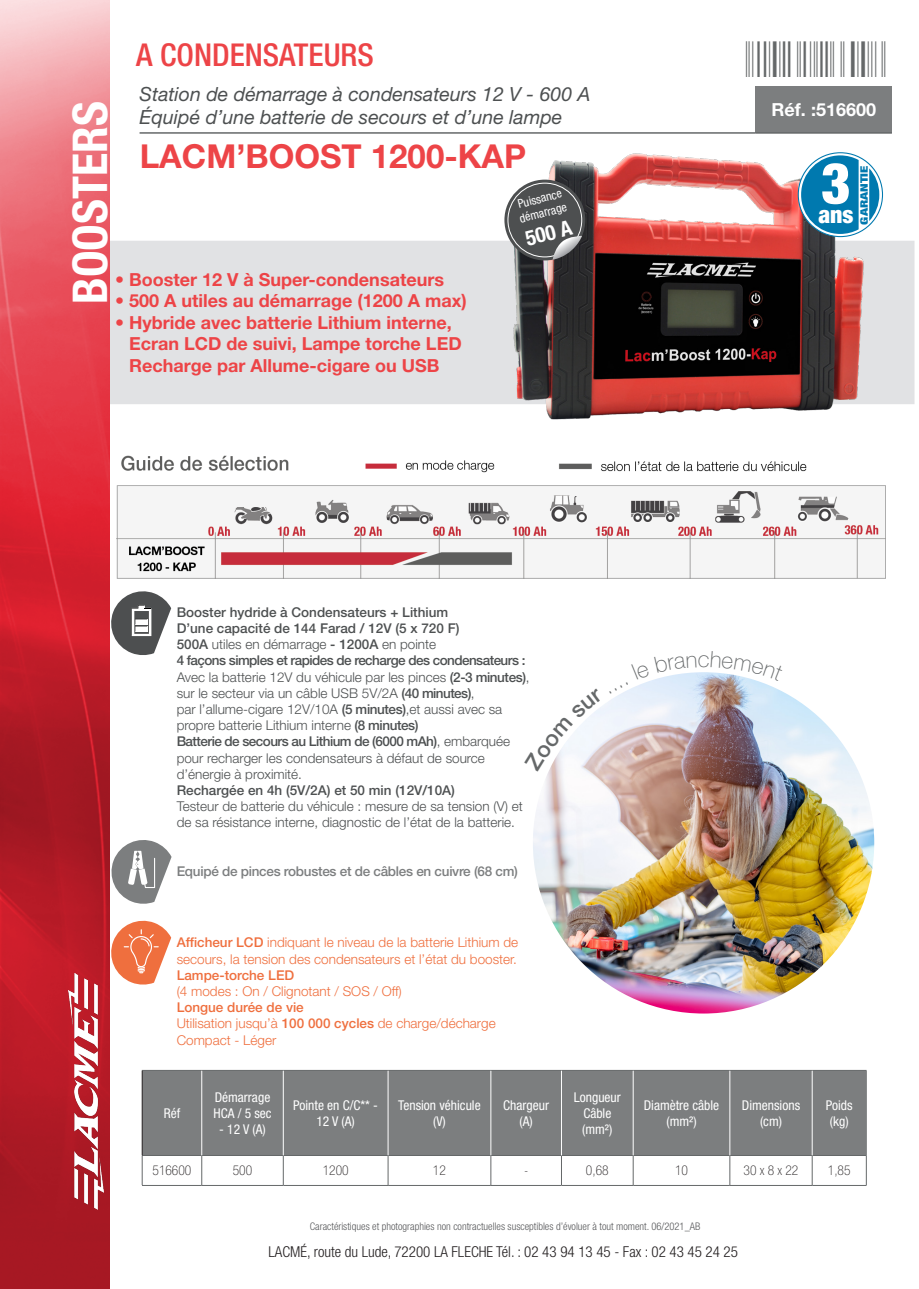
<style>
.page{position:relative;width:919px;height:1289px;background:#fff}
.page>*{position:absolute;margin:0;border:0;box-sizing:border-box;transform-origin:0 0}
.t1{font:900 condensed 56.85px "Helvetica Neue LT Std";color:#fff}
.t2{font:49.5px "Ean Bwr P36 Tt";letter-spacing:.025em;color:#656869}
.GAMME{font:700 condensed 48px "Helvetica Neue LT Std";color:#fff}
.Nom_produit{font:700 33px "Helvetica Neue LT Std";color:#ed4447}
.Sous_gammes{font:500 condensed 31.5px "Helvetica Neue LT Std";color:#ed4447}
.t3{font:900 condensed 23.7px "Helvetica Neue LT Std";color:#fff}
.t4{font:700 condensed 21px "Helvetica Neue LT Std";color:#fff}
.Accroche{font:italic 19.5px/23.4px "Helvetica Neue LT Std";color:#4d5051}
.Argument_1-2-3{font:700 18px/21.6px "Helvetica Neue LT Std";color:#ed4447}
.t5{font:700 18px "Helvetica Neue LT Std";color:#fff}
.t6{font:300 condensed 15px "Helvetica Neue LT Std";color:#231f20}
.Caractéristiques_tec{font:300 13.5px/16.2px "Helvetica Neue LT Std";color:#4d5051}
.Caractéristiques_tec-2{font:300 13.5px/16.2px "Helvetica Neue LT Std";color:#ef6f3e}
.En-tête_tableaux{font:condensed 13.5px "Helvetica Neue LT Std";color:#fff}
.Caractéristiques_tec-3{font:500 13.5px "Helvetica Neue LT Std";color:#4d5051}
.Caractéristiques_tec-4{font:500 13.5px "Helvetica Neue LT Std";letter-spacing:-.04em;color:#4d5051}
.Caractéristiques_tec-5{font:500 13.5px "Helvetica Neue LT Std";letter-spacing:-.02em;color:#7c7e7f}
.Caracs_tableaux{font:100 condensed 13.5px "Helvetica Neue LT Std";color:#231f20}
.Caractéristiques_tec-6{font:500 13.5px "Helvetica Neue LT Std";color:#ef6f3e}
.t7{font:condensed 12px/14.4px "Helvetica Neue LT Std";color:#fff}
.Mention_oblig{font:300 condensed 10.5px "Helvetica Neue LT Std";color:#57585a}
.t8{font:900 condensed 10.35px "Helvetica Neue LT Std";color:#0079af;scale:1.41 1}
.s1{font-weight:500}
</style>
<div class="page">
<div style="left:755px;top:86px;width:136px;height:47px;background:#7c7e7f"></div>
<hr style="left:139px;top:132px;width:616px;height:2px;background:#656869">
<hr style="left:755px;top:132px;width:136px;height:2px;background:#656869">
<div style="left:110px;top:241px;width:804px;height:163px;background:#e1e2e4"></div>
<img style="left:504px;top:153px;width:367px;height:267px">
<img style="left:533px;top:672px;width:341px;height:341px;border-radius:171px">
<div style="left:143px;top:1070px;width:723px;height:85px;background:#7c7e7f"></div>
<hr style="left:142px;top:1069px;width:60px;height:1px;background:#656869">
<hr style="left:202px;top:1069px;width:81px;height:1px;background:#656869">
<hr style="left:283px;top:1069px;width:105px;height:1px;background:#656869">
<hr style="left:388px;top:1069px;width:103px;height:1px;background:#656869">
<hr style="left:491px;top:1069px;width:70px;height:1px;background:#656869">
<hr style="left:561px;top:1069px;width:72px;height:1px;background:#656869">
<hr style="left:633px;top:1069px;width:96px;height:1px;background:#656869">
<hr style="left:729px;top:1069px;width:83px;height:1px;background:#656869">
<hr style="left:812px;top:1069px;width:54px;height:1px;background:#656869">
<svg style="left:142px;top:1155px;width:725px;height:30px"></svg>
<hr style="left:142px;top:1070px;width:1px;height:85px;background:#231f20">
<hr style="left:201px;top:1070px;width:1px;height:85px;background:#fff">
<hr style="left:283px;top:1070px;width:1px;height:85px;background:#fff">
<hr style="left:388px;top:1070px;width:1px;height:85px;background:#fff">
<hr style="left:490px;top:1070px;width:1px;height:85px;background:#fff">
<hr style="left:561px;top:1070px;width:1px;height:85px;background:#fff">
<hr style="left:633px;top:1070px;width:1px;height:85px;background:#fff">
<hr style="left:729px;top:1070px;width:1px;height:85px;background:#fff">
<hr style="left:811px;top:1070px;width:1px;height:85px;background:#fff">
<hr style="left:866px;top:1070px;width:1px;height:85px;background:#7c7e7f">
<hr style="left:142px;top:1184px;width:60px;height:1px;background:#656869">
<hr style="left:202px;top:1184px;width:81px;height:1px;background:#656869">
<hr style="left:283px;top:1184px;width:105px;height:1px;background:#656869">
<hr style="left:388px;top:1184px;width:103px;height:1px;background:#656869">
<hr style="left:491px;top:1184px;width:70px;height:1px;background:#656869">
<hr style="left:561px;top:1184px;width:72px;height:1px;background:#656869">
<hr style="left:633px;top:1184px;width:96px;height:1px;background:#656869">
<hr style="left:729px;top:1184px;width:83px;height:1px;background:#656869">
<hr style="left:812px;top:1184px;width:54px;height:1px;background:#656869">
<div style="left:504px;top:180px;width:81px;height:80px;background:#4d4f50;border-radius:50%"></div>
<div style="left:507px;top:183px;width:75px;height:74px;border:1px solid #fff;border-radius:50%"></div>
<svg style="left:552px;top:236px;width:30px;height:24px"></svg>
<img style="left:116px;top:455px;width:770px;height:124px">
<img style="left:0;top:0;width:110px;height:1288px">
<img style="left:68px;top:973px;width:36px;height:236px">
<svg style="left:107px;top:587px;width:64px;height:69px"></svg>
<svg style="left:107px;top:835px;width:64px;height:69px"></svg>
<svg style="left:107px;top:916px;width:64px;height:69px"></svg>
<svg style="left:797px;top:152px;width:85px;height:85px"></svg>
<svg style="left:549px;top:705px;width:54px;height:66px"></svg>
<svg style="left:622px;top:672px;width:161px;height:21px"></svg>
<p class="GAMME" style="left:61px;top:304px;width:204px;rotate:-90deg">BOOSTERS</p>
<p class="Sous_gammes" style="left:136px;top:36px;width:239px">A CONDENSATEURS</p>
<p class="Accroche" style="left:139px;top:82px;width:452px">Station de démarrage à condensateurs 12 V - 600 A<br>Équipé d’une batterie de secours et d’une lampe</p>
<p class="Nom_produit" style="left:140px;top:136px;width:388px">LACM’BOOST 1200-KAP</p>
<p class="Argument_1-2-3" style="left:115px;top:268px;width:330px">• Booster 12 V à Super-condensateurs</p>
<p class="Argument_1-2-3" style="left:115px;top:290px;width:353px">• 500 A utiles au démarrage (1200 A max)</p>
<p class="Argument_1-2-3" style="left:129px;top:311px;width:334px;text-indent:-14px">• Hybride avec batterie Lithium interne,<br>Ecran LCD de suivi, Lampe torche LED<br>Recharge par Allume-cigare ou USB</p>
<p class="t7" style="left:514px;top:197px;width:50px;rotate:-14deg">Puissance démarrage</p>
<p class="t4" style="left:523px;top:226px;width:48px;rotate:-14deg">500 A</p>
<p class="t2" style="left:716px;top:41px;width:170px">&amp;!41FBG5-bggaai!</p>
<p class="t5" style="left:771px;top:98px;width:106px">Réf. :516600</p>
<p class="t1" style="left:821px;top:148px;width:31px">3</p>
<p class="t3" style="left:818px;top:199px;width:37px">ans</p>
<p class="t8" style="left:857px;top:224px;width:43px;rotate:-90deg">GARANTIE</p>
<p class="Caractéristiques_tec-3" style="left:177px;top:604px;width:273px">Booster hydride à Condensateurs + Lithium</p>
<p class="Caractéristiques_tec-3" style="left:177px;top:620px;width:284px">D’une capacité de 144 Farad / 12V (5 x 720 F)</p>
<p class="Caractéristiques_tec" style="left:177px;top:636px;width:261px"><span class="s1">500A</span> utiles en démarrage <span class="s1">- 1200A</span> en pointe</p>
<p class="Caractéristiques_tec-4" style="left:177px;top:652px;width:350px">4 façons simples et rapides de recharge des condensateurs :</p>
<p class="Caractéristiques_tec" style="left:177px;top:668px;width:354px">Avec la batterie 12V du véhicule par les pinces <span class="s1">(2-3 minutes)</span>,</p>
<p class="Caractéristiques_tec" style="left:177px;top:684px;width:299px">sur le secteur via un câble USB 5V/2A <span class="s1">(40 minutes)</span>,</p>
<p class="Caractéristiques_tec" style="left:177px;top:700px;width:327px">par l’allume-cigare 12V/10A <span class="s1">(5 minutes)</span>,et aussi avec sa propre batterie Lithium interne <span class="s1">(8 minutes)</span></p>
<p class="Caractéristiques_tec" style="left:177px;top:733px;width:335px"><span class="s1">Batterie de secours au Lithium de (6000 mAh)</span>, embarquée pour recharger les condensateurs à défaut de source d’énergie à proximité.</p>
<p class="Caractéristiques_tec-3" style="left:177px;top:782px;width:280px">Rechargée en 4h (5V/2A) et 50 min (12V/10A)</p>
<p class="Caractéristiques_tec" style="left:177px;top:798px;width:347px">Testeur de batterie du véhicule : mesure de sa tension (V) et de sa résistance interne, diagnostic de l’état de la batterie.</p>
<p class="Caractéristiques_tec-5" style="left:177px;top:863px;width:343px">Equipé de pinces robustes et de câbles en cuivre (68 cm)</p>
<p class="Caractéristiques_tec-2" style="left:177px;top:934px;width:343px"><span class="s1">Afficheur LCD</span> indiquant le niveau de la batterie Lithium de secours, la tension des condensateurs et l’état du booster.</p>
<p class="Caractéristiques_tec-6" style="left:177px;top:966px;width:119px">Lampe-torche LED</p>
<p class="Caractéristiques_tec-2" style="left:177px;top:982px;width:227px">(4 modes : On / Clignotant / SOS / Off)</p>
<p class="Caractéristiques_tec-6" style="left:177px;top:999px;width:129px">Longue durée de vie</p>
<p class="Caractéristiques_tec-2" style="left:177px;top:1015px;width:320px">Utilisation jusqu’à <span class="s1">100 000 cycles</span> de charge/décharge</p>
<p class="Caractéristiques_tec-2" style="left:177px;top:1031px;width:101px">Compact - Léger</p>
<p class="En-tête_tableaux" style="left:164px;top:1105px;width:18px">Réf</p>
<p class="En-tête_tableaux" style="left:215px;top:1089px;width:57px">Démarrage</p>
<p class="En-tête_tableaux" style="left:213px;top:1105px;width:60px">HCA / 5 sec</p>
<p class="En-tête_tableaux" style="left:219px;top:1121px;width:48px">- 12 V (A)</p>
<p class="En-tête_tableaux" style="left:293px;top:1097px;width:86px">Pointe en C/C** -</p>
<p class="En-tête_tableaux" style="left:316px;top:1113px;width:40px">12 V (A)</p>
<p class="En-tête_tableaux" style="left:398px;top:1097px;width:84px">Tension véhicule</p>
<p class="En-tête_tableaux" style="left:433px;top:1113px;width:14px">(V)</p>
<p class="En-tête_tableaux" style="left:503px;top:1097px;width:47px">Chargeur</p>
<p class="En-tête_tableaux" style="left:519px;top:1113px;width:15px">(A)</p>
<p class="En-tête_tableaux" style="left:573px;top:1089px;width:48px">Longueur</p>
<p class="En-tête_tableaux" style="left:583px;top:1105px;width:29px">Câble</p>
<p class="En-tête_tableaux" style="left:582px;top:1121px;width:32px">(mm²)</p>
<p class="En-tête_tableaux" style="left:643px;top:1097px;width:77px">Diamètre câble</p>
<p class="En-tête_tableaux" style="left:666px;top:1113px;width:32px">(mm²)</p>
<p class="En-tête_tableaux" style="left:741px;top:1097px;width:60px">Dimensions</p>
<p class="En-tête_tableaux" style="left:760px;top:1113px;width:24px">(cm)</p>
<p class="En-tête_tableaux" style="left:825px;top:1097px;width:28px">Poids</p>
<p class="En-tête_tableaux" style="left:829px;top:1113px;width:20px">(kg)</p>
<p class="Caracs_tableaux" style="left:152px;top:1162px;width:40px">516600</p>
<p class="Caracs_tableaux" style="left:233px;top:1162px;width:21px">500</p>
<p class="Caracs_tableaux" style="left:323px;top:1162px;width:27px">1200</p>
<p class="Caracs_tableaux" style="left:433px;top:1162px;width:14px">12</p>
<p class="Caracs_tableaux" style="left:524px;top:1162px;width:6px">-</p>
<p class="Caracs_tableaux" style="left:586px;top:1162px;width:24px">0,68</p>
<p class="Caracs_tableaux" style="left:675px;top:1162px;width:14px">10</p>
<p class="Caracs_tableaux" style="left:743px;top:1162px;width:56px">30 x 8 x 22</p>
<p class="Caracs_tableaux" style="left:827px;top:1162px;width:24px">1,85</p>
<p class="Mention_oblig" style="left:310px;top:1219px;width:392px">Caractéristiques et photographies non contractuelles susceptibles d’évoluer à tout moment. 06/2021_AB</p>
<p class="t6" style="left:268px;top:1243px;width:471px">LACMÉ, route du Lude, 72200 LA FLECHE Tél. : 02 43 94 13 45 - Fax : 02 43 45 24 25</p>
</div>
